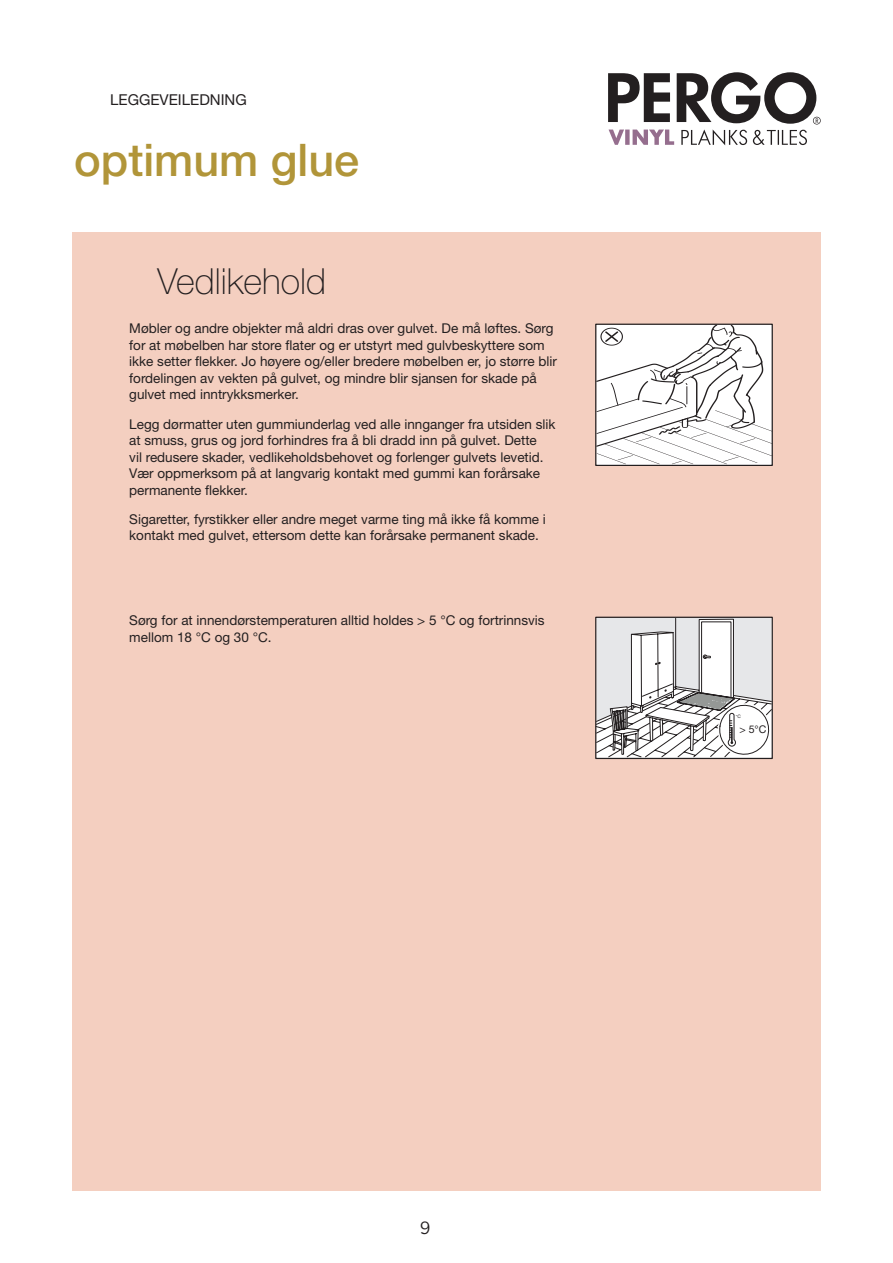
<style>
.page{position:relative;width:893px;height:1263px;background:#fff}
.page>*{position:absolute;margin:0;border:0;box-sizing:border-box;transform-origin:0 0}
.t1{font:500 45px "Helvetica Neue LT Pro";color:#b19539}
.t2{font:100 36px "Helvetica Neue LT Pro";color:#231f20}
.t3{font:18px "Gibson";color:#231f20}
.t4{font:15px "Helvetica Neue LT Pro";color:#231f20}
.t5{font:13.5px/16.5px "Helvetica Neue LT Pro";color:#231f20}
.t6{font:10.65px "Helvetica Neue LTW1 G";color:#231f20}
.t7{font:4.05px "Arial";color:#231f20}
.s1{font-family:"Helvetica Neue LTW1 G";font-size:4.65px}
</style>
<div class="page">
<div style="left:72px;top:232px;width:749px;height:959px;background:#f4cfc0"></div>
<svg style="left:597px;top:326px;width:174px;height:138px;background:#ecebeb"></svg>
<div style="left:595px;top:324px;width:178px;height:142px;border:1px solid #231f20"></div>
<svg style="left:597px;top:619px;width:174px;height:138px;background:#d4d4d5"></svg>
<div style="left:595px;top:617px;width:178px;height:142px;border:1px solid #231f20"></div>
<svg style="left:608px;top:72px;width:213px;height:73px"></svg>
<p class="t4" style="left:110px;top:90px;width:138px">LEGGEVEILEDNING</p>
<h1 class="t1" style="left:74px;top:133px;width:287px">optimum glue</h1>
<h2 class="t2" style="left:157px;top:260px;width:170px">Vedlikehold</h2>
<p class="t5" style="left:129px;top:320px;width:429px">Møbler og andre objekter må aldri dras over gulvet. De må løftes. Sørg for at møbelben har store flater og er utstyrt med gulvbeskyttere som ikke setter flekker. Jo høyere og/eller bredere møbelben er, jo større blir fordelingen av vekten på gulvet, og mindre blir sjansen for skade på gulvet med inntrykksmerker.</p>
<p class="t5" style="left:129px;top:415px;width:428px">Legg dørmatter uten gummiunderlag ved alle innganger fra utsiden slik at smuss, grus og jord forhindres fra å bli dradd inn på gulvet. Dette<br>vil redusere skader, vedlikeholdsbehovet og forlenger gulvets levetid.<br>Vær oppmerksom på at langvarig kontakt med gummi kan forårsake permanente flekker.</p>
<p class="t5" style="left:129px;top:510px;width:418px">Sigaretter, fyrstikker eller andre meget varme ting må ikke få komme i kontakt med gulvet, ettersom dette kan forårsake permanent skade.</p>
<p class="t5" style="left:129px;top:612px;width:417px">Sørg for at innendørstemperaturen alltid holdes &gt; 5 °C og fortrinnsvis mellom 18 °C og 30 °C.</p>
<p class="t7" style="left:736px;top:714px;width:7px">°<span class="s1">C</span></p>
<p class="t6" style="left:739px;top:723px;width:29px">&gt; 5°C</p>
<h3 class="t3" style="left:420px;top:1217px;width:12px">9</h3>
</div>
